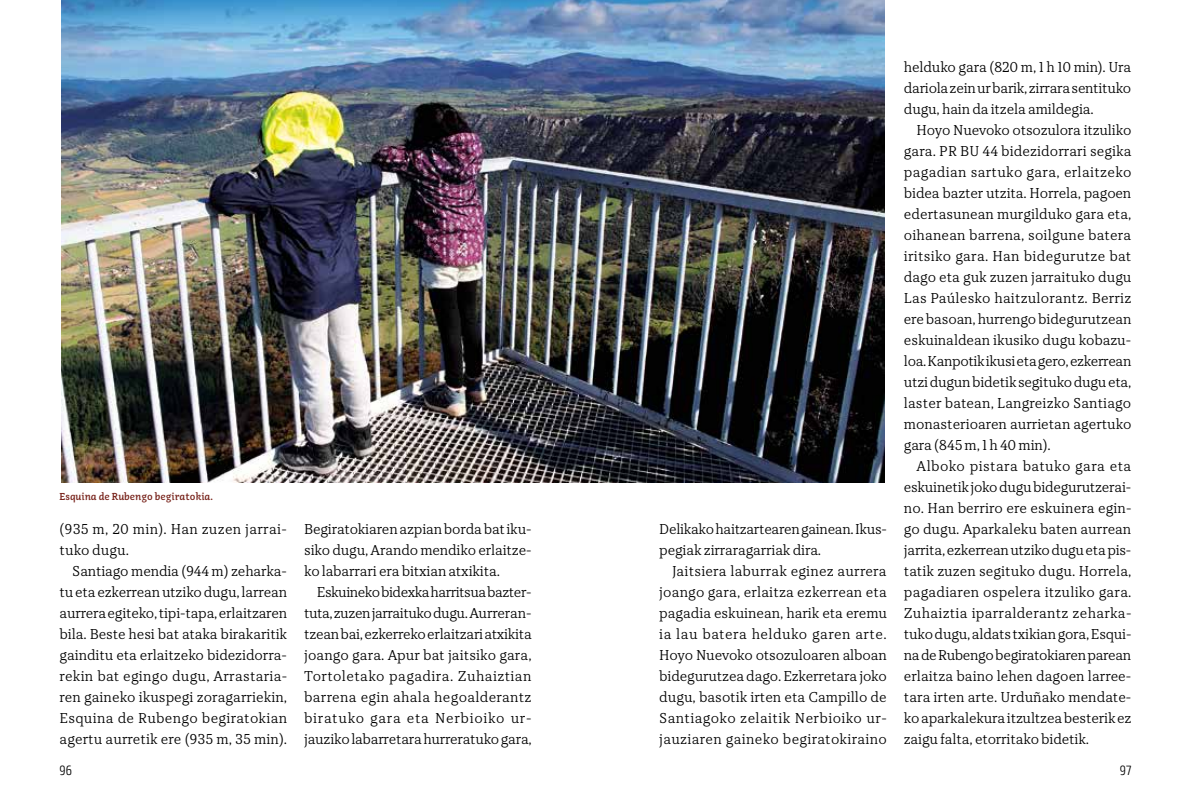
<style>
.page{position:relative;width:1191px;height:808px;background:#fff}
.page>*{position:absolute;margin:0;border:0;box-sizing:border-box;transform-origin:0 0}
.t1{font:300 14.25px/21px "TT Tricks";letter-spacing:-.01em;color:#000;text-align:justify}
.t2{font:300 14.25px/21px "TT Tricks";letter-spacing:.02em;color:#000}
.t3{font:300 condensed 13.5px "Exo 2";color:#000}
.t4{font:500 10.5px "Adagio Slab Script";color:#762018}
</style>
<div class="page">
<img style="left:62px;top:0;width:822px;height:483px">
<p class="t4" style="left:60px;top:490px;width:155px">Esquina de Rubengo begiratokia.</p>
<p class="t2" style="left:60px;top:519px;width:229px">(935 m, 20 min). Han zuzen jarrai&shy;tuko dugu.</p>
<p class="t1" style="left:60px;top:561px;width:229px;text-indent:13px">Santiago mendia (944 m) zeharka&shy;tu eta ezkerrean utziko dugu, larrean aurrera egiteko, tipi-tapa, erlaitzaren bila. Beste hesi bat ataka birakaritik gainditu eta erlaitzeko bidezidorra&shy;rekin bat egingo dugu, Arrastaria&shy;ren gaineko ikuspegi zoragarriekin, Esquina de Rubengo begiratokian agertu aurretik ere (935 m, 35 min).</p>
<p class="t1" style="left:304px;top:519px;width:229px">Begiratokiaren azpian borda bat iku&shy;siko dugu, Arando mendiko erlaitze&shy;ko labarrari era bitxian atxikita.</p>
<p class="t1" style="left:304px;top:582px;width:229px;text-align:left;text-indent:13px">Eskuineko bidexka harritsua bazter&shy;tuta, zuzen jarraituko dugu. Aurreran&shy;tzean bai, ezkerreko erlaitzari atxikita joango gara. Apur bat jaitsiko gara, Tortoletako pagadira. Zuhaiztian barrena egin ahala hegoalderantz biratuko gara eta Nerbioiko ur&shy;jauziko labarretara hurreratuko gara,</p>
<p class="t1" style="left:659px;top:519px;width:229px">Delikako haitzartearen gainean. Ikus&shy;pegiak zirraragarriak dira.</p>
<p class="t1" style="left:659px;top:561px;width:229px;text-indent:13px">Jaitsiera laburrak eginez aurrera joango gara, erlaitza ezkerrean eta pagadia eskuinean, harik eta eremu ia lau batera helduko garen arte.<br>Hoyo Nuevoko otsozuloaren alboan bidegurutzea dago. Ezkerretara joko dugu, basotik irten eta Campillo de Santiagoko zelaitik Nerbioiko ur&shy;jauziaren gaineko begiratokiraino</p>
<p class="t1" style="left:904px;top:57px;width:229px">helduko gara (820 m, 1 h 10 min). Ura dariola zein ur barik, zirrara sentituko dugu, hain da itzela amildegia.</p>
<p class="t1" style="left:904px;top:120px;width:229px;text-indent:13px">Hoyo Nuevoko otsozulora itzuliko gara. PR BU 44 bidezidorrari segika pagadian sartuko gara, erlaitzeko bidea bazter utzita. Horrela, pagoen edertasunean murgilduko gara eta, oihanean barrena, soilgune batera iritsiko gara. Han bidegurutze bat dago eta guk zuzen jarraituko dugu Las Paúlesko haitzulorantz. Berriz ere basoan, hurrengo bidegurutzean eskuinaldean ikusiko dugu kobazu&shy;loa. Kanpotik ikusi eta gero, ezkerrean utzi dugun bidetik segituko dugu eta, laster batean, Langreizko Santiago monasterioaren aurrietan agertuko gara (845 m, 1 h 40 min).</p>
<p class="t1" style="left:904px;top:456px;width:229px;text-indent:13px">Alboko pistara batuko gara eta eskuinetik joko dugu bidegurutzerai&shy;no. Han berriro ere eskuinera egin&shy;go dugu. Aparkaleku baten aurrean jarrita, ezkerrean utziko dugu eta pis&shy;tatik zuzen segituko dugu. Horrela, pagadiaren ospelera itzuliko gara.<br>Zuhaiztia iparralderantz zeharka&shy;tuko dugu, aldats txikian gora, Esqui&shy;na de Rubengo begiratokiaren parean erlaitza baino lehen dagoen larree&shy;tara irten arte. Urduñako mendate&shy;ko aparkalekura itzultzea besterik ez zaigu falta, etorritako bidetik.</p>
<p class="t3" style="left:60px;top:762px;width:14px">96</p>
<p class="t3" style="left:1119px;top:762px;width:13px">97</p>
</div>
